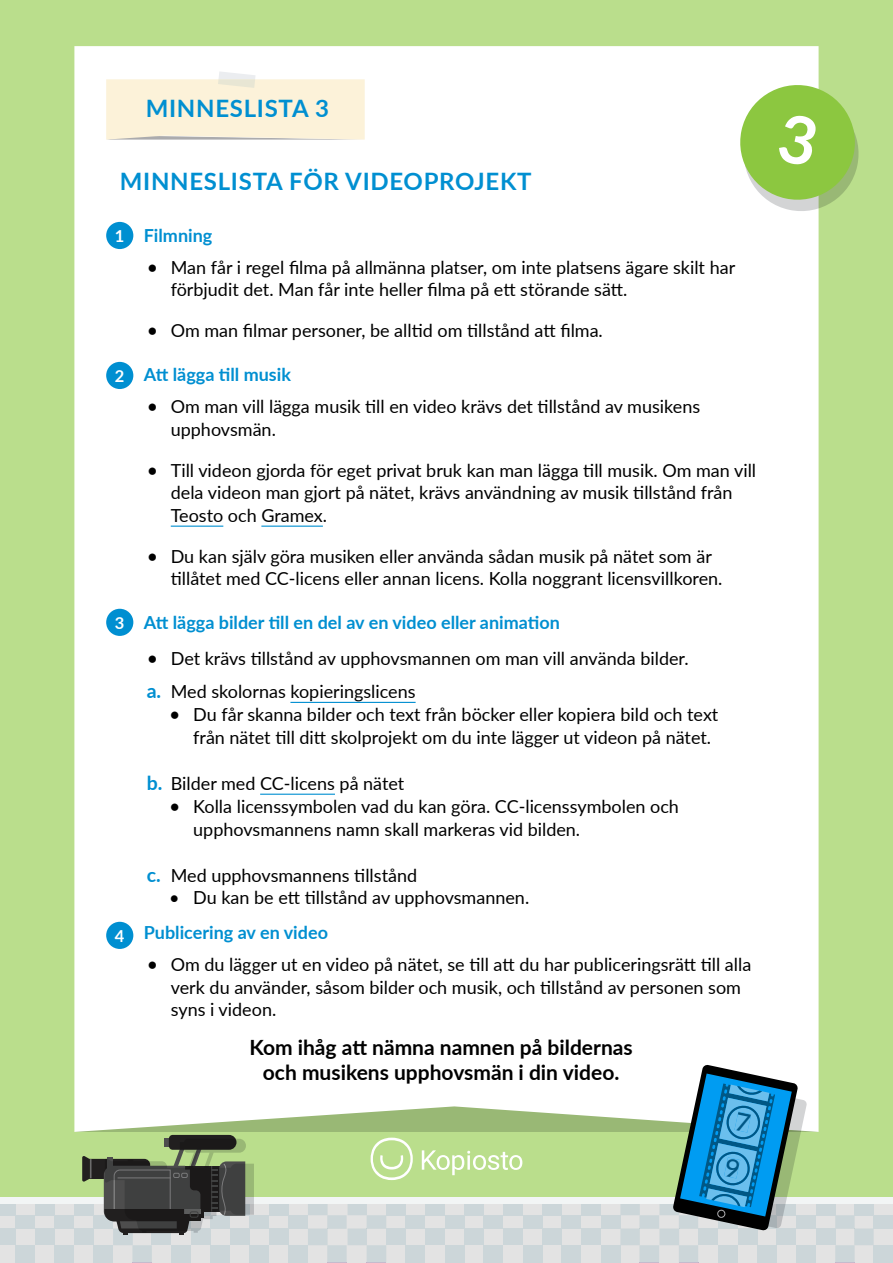
<style>
.page{position:relative;width:893px;height:1263px;background:#bade8c}
.page>*{position:absolute;margin:0;border:0;box-sizing:border-box;transform-origin:0 0}
.t1{font:700 24px "Lato";letter-spacing:.03em;color:#008fd1}
.t2{font:700 21px/25.2px "Lato";color:#000;text-align:center}
.t3{font:18px/22.5px "Lato";color:#000}
.t4{font:700 18px "Lato";color:#008fd1}
.t5{font:700 16.5px "Lato";color:#fff}
.s1{color:#fff}
.s2{font-size:19.5px}
.s3{font-weight:700;font-size:19.5px;color:#008fd1}
</style>
<div class="page">
<div style="left:74px;top:46px;width:745px;height:1086px;background:#fff"></div>
<hr style="left:171px;top:526px;width:52px;height:1px;background:#008fd1">
<hr style="left:261px;top:526px;width:62px;height:1px;background:#008fd1">
<hr style="left:290px;top:702px;width:126px;height:1px;background:#008fd1">
<hr style="left:260px;top:794px;width:75px;height:1px;background:#008fd1">
<div style="left:106px;top:362px;width:27px;height:27px;background:#008fd1;border-radius:50%"></div>
<div style="left:106px;top:609px;width:27px;height:27px;background:#008fd1;border-radius:50%"></div>
<div style="left:106px;top:922px;width:27px;height:27px;background:#008fd1;border-radius:50%"></div>
<div style="left:106px;top:222px;width:27px;height:27px;background:#008fd1;border-radius:50%"></div>
<svg style="left:106px;top:71px;width:259px;height:69px;background:#f9f1dc"></svg>
<div style="left:0;top:1204px;width:893px;height:58px;background:#e3e3e3"></div>
<div style="left:0;top:1204px;width:16px;height:11px;background:#ccd6d9"></div>
<div style="left:0;top:1228px;width:16px;height:17px;background:#ccd6d9"></div>
<div style="left:16px;top:1215px;width:19px;height:14px;background:#ccd6d9"></div>
<div style="left:35px;top:1204px;width:20px;height:11px;background:#ccd6d9"></div>
<div style="left:35px;top:1228px;width:20px;height:17px;background:#ccd6d9"></div>
<div style="left:55px;top:1215px;width:19px;height:14px;background:#ccd6d9"></div>
<div style="left:269px;top:1204px;width:20px;height:11px;background:#ccd6d9"></div>
<div style="left:74px;top:1204px;width:20px;height:11px;background:#ccd6d9"></div>
<div style="left:269px;top:1228px;width:20px;height:17px;background:#ccd6d9"></div>
<div style="left:74px;top:1228px;width:20px;height:17px;background:#ccd6d9"></div>
<div style="left:386px;top:1204px;width:20px;height:11px;background:#ccd6d9"></div>
<div style="left:386px;top:1228px;width:20px;height:17px;background:#ccd6d9"></div>
<div style="left:406px;top:1215px;width:19px;height:14px;background:#ccd6d9"></div>
<div style="left:426px;top:1204px;width:19px;height:11px;background:#ccd6d9"></div>
<div style="left:426px;top:1228px;width:19px;height:17px;background:#ccd6d9"></div>
<div style="left:445px;top:1215px;width:19px;height:14px;background:#ccd6d9"></div>
<div style="left:504px;top:1204px;width:19px;height:11px;background:#ccd6d9"></div>
<div style="left:504px;top:1228px;width:19px;height:17px;background:#ccd6d9"></div>
<div style="left:523px;top:1215px;width:19px;height:14px;background:#ccd6d9"></div>
<div style="left:464px;top:1204px;width:20px;height:11px;background:#ccd6d9"></div>
<div style="left:464px;top:1228px;width:20px;height:17px;background:#ccd6d9"></div>
<div style="left:484px;top:1215px;width:19px;height:14px;background:#ccd6d9"></div>
<div style="left:582px;top:1204px;width:19px;height:11px;background:#ccd6d9"></div>
<div style="left:582px;top:1228px;width:19px;height:17px;background:#ccd6d9"></div>
<div style="left:542px;top:1204px;width:20px;height:11px;background:#ccd6d9"></div>
<div style="left:542px;top:1228px;width:20px;height:17px;background:#ccd6d9"></div>
<div style="left:562px;top:1215px;width:19px;height:14px;background:#ccd6d9"></div>
<div style="left:816px;top:1204px;width:19px;height:11px;background:#ccd6d9"></div>
<div style="left:816px;top:1228px;width:19px;height:17px;background:#ccd6d9"></div>
<div style="left:854px;top:1204px;width:20px;height:11px;background:#ccd6d9"></div>
<svg style="left:16px;top:1262px;width:19px;height:1px"></svg>
<div style="left:16px;top:1245px;width:19px;height:17px;background:#ccd6d9"></div>
<svg style="left:55px;top:1262px;width:19px;height:1px"></svg>
<div style="left:55px;top:1245px;width:19px;height:17px;background:#ccd6d9"></div>
<svg style="left:289px;top:1204px;width:97px;height:59px"></svg>
<svg style="left:406px;top:1262px;width:19px;height:1px"></svg>
<div style="left:406px;top:1245px;width:19px;height:17px;background:#ccd6d9"></div>
<svg style="left:445px;top:1262px;width:19px;height:1px"></svg>
<div style="left:445px;top:1245px;width:19px;height:17px;background:#ccd6d9"></div>
<svg style="left:523px;top:1262px;width:19px;height:1px"></svg>
<div style="left:523px;top:1245px;width:19px;height:17px;background:#ccd6d9"></div>
<svg style="left:484px;top:1262px;width:19px;height:1px"></svg>
<div style="left:484px;top:1245px;width:19px;height:17px;background:#ccd6d9"></div>
<svg style="left:562px;top:1262px;width:19px;height:1px"></svg>
<div style="left:562px;top:1245px;width:19px;height:17px;background:#ccd6d9"></div>
<svg style="left:835px;top:1215px;width:58px;height:48px"></svg>
<div style="left:874px;top:1245px;width:19px;height:17px;background:#ccd6d9"></div>
<div style="left:0;top:1197px;width:893px;height:7px;background:#f2f5f5"></div>
<svg style="left:82px;top:1135px;width:187px;height:128px"></svg>
<svg style="left:371px;top:1137px;width:42px;height:43px"></svg>
<svg style="left:422px;top:1150px;width:100px;height:25px"></svg>
<svg style="left:735px;top:80px;width:124px;height:136px;background:#abd476"></svg>
<svg style="left:601px;top:1064px;width:214px;height:199px"></svg>
<h1 class="t1" style="left:146px;top:91px;width:185px">MINNESLISTA 3</h1>
<h1 class="t1" style="left:120px;top:164px;width:413px">MINNESLISTA FÖR VIDEOPROJEKT</h1>
<p class="t4" style="left:120px;top:222px;width:94px"><span class="s1">1.</span> Filmning</p>
<p class="t3" style="left:171px;top:255px;width:566px;text-indent:-24px"><span class="s2">•</span> Man får i regel filma på allmänna platser, om inte platsens ägare skilt har förbjudit det. Man får inte heller filma på ett störande sätt.</p>
<p class="t3" style="left:147px;top:318px;width:458px"><span class="s2">•</span> Om man filmar personer, be alltid om tillstånd att filma.</p>
<p class="t4" style="left:120px;top:361px;width:173px"><span class="s1">2.</span> Att lägga till musik</p>
<p class="t3" style="left:171px;top:395px;width:531px;text-indent:-24px"><span class="s2">•</span> Om man vill lägga musik till en video krävs det tillstånd av musikens upphovsmän.</p>
<p class="t3" style="left:171px;top:458px;width:587px;text-indent:-24px"><span class="s2">•</span> Till videon gjorda för eget privat bruk kan man lägga till musik. Om man vill dela videon man gjort på nätet, krävs användning av musik tillstånd från<br>Teosto och Gramex.</p>
<p class="t3" style="left:171px;top:544px;width:553px;text-indent:-24px"><span class="s2">•</span> Du kan själv göra musiken eller använda sådan musik på nätet som är tillåtet med CC-licens eller annan licens. Kolla noggrant licensvillkoren.</p>
<p class="t4" style="left:120px;top:609px;width:442px"><span class="s1">3.</span> Att lägga bilder till en del av en video eller animation</p>
<p class="t3" style="left:147px;top:642px;width:543px;line-height:32.4px"><span class="s2">•</span> Det krävs tillstånd av upphovsmannen om man vill använda bilder. <span class="s3">a.</span> Med skolornas kopieringslicens</p>
<p class="t3" style="left:193px;top:703px;width:527px;text-indent:-24px"><span class="s2">•</span> Du får skanna bilder och text från böcker eller kopiera bild och text från nätet till ditt skolprojekt om du inte lägger ut videon på nätet.</p>
<p class="t3" style="left:147px;top:771px;width:259px"><span class="s3">b.</span> Bilder med CC-licens på nätet</p>
<p class="t3" style="left:193px;top:794px;width:487px;text-indent:-24px"><span class="s2">•</span> Kolla licenssymbolen vad du kan göra. CC-licenssymbolen och upphovsmannens namn skall markeras vid bilden.</p>
<p class="t3" style="left:147px;top:863px;width:272px"><span class="s3">c.</span> Med upphovsmannens tillstånd</p>
<p class="t3" style="left:169px;top:885px;width:361px">• Du kan be ett tillstånd av upphovsmannen.</p>
<p class="t4" style="left:120px;top:919px;width:210px"><span class="s1">4.</span> Publicering av en video</p>
<p class="t3" style="left:171px;top:953px;width:582px;text-indent:-24px"><span class="s2">•</span> Om du lägger ut en video på nätet, se till att du har publiceringsrätt till alla verk du använder, såsom bilder och musik, och tillstånd av personen som syns i videon.</p>
<p class="t2" style="left:249px;top:1033px;width:385px">Kom ihåg att nämna namnen på bildernas och musikens upphovsmän i din video.</p>
<p class="t5" style="left:115px;top:224px;width:11px">1</p>
<p class="t5" style="left:115px;top:364px;width:11px">2</p>
<p class="t5" style="left:115px;top:610px;width:11px">3</p>
<p class="t5" style="left:115px;top:923px;width:11px">4</p>
</div>
